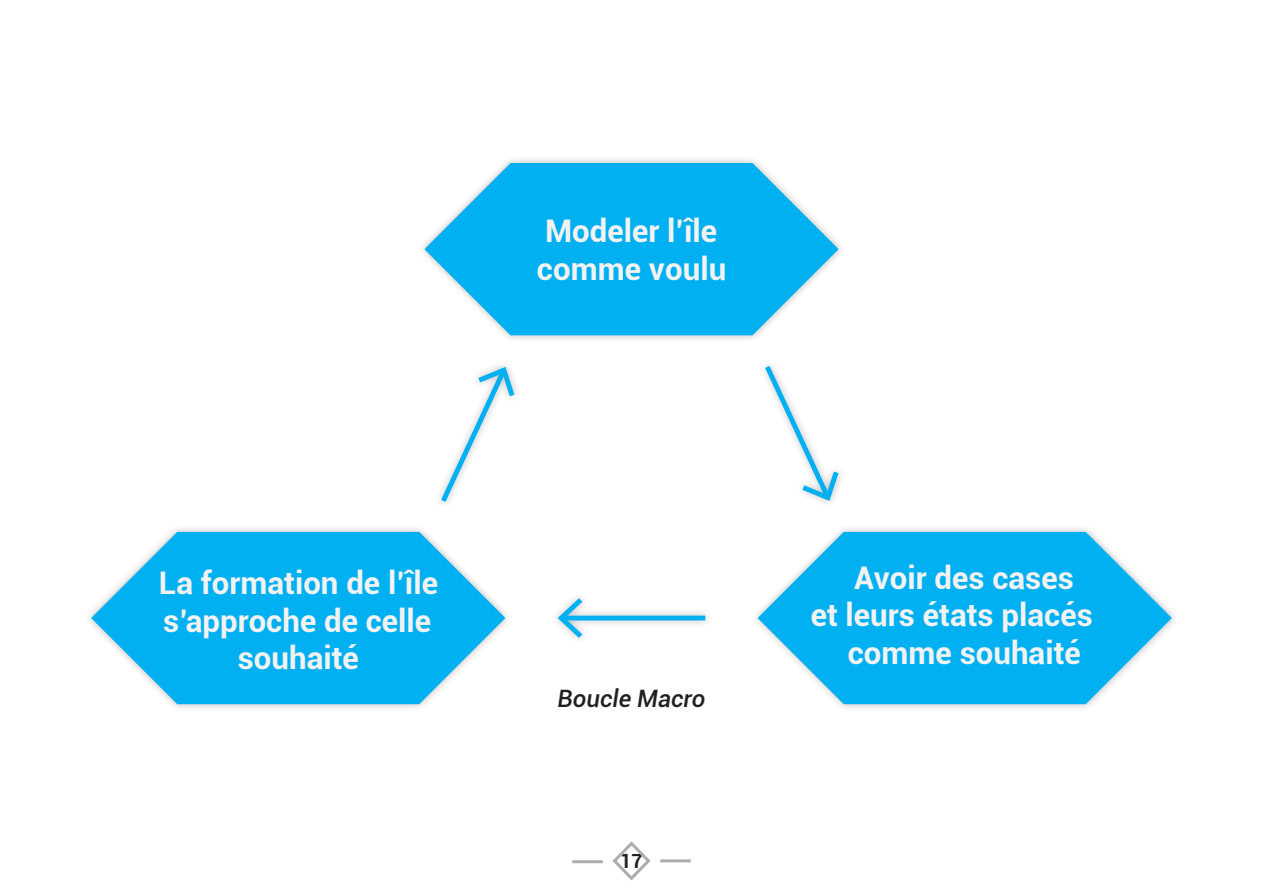
<style>
.page{position:relative;width:1263px;height:893px;background:#fff}
.page>*{position:absolute;margin:0;border:0;box-sizing:border-box;transform-origin:0 0}
.t1{font:700 31.2px/37.5px "Roboto";color:#f2f2f2}
.t2{font:italic 500 24px "Roboto";color:#231f20}
.t3{font:700 19.5px "Roboto";color:#231f20}
</style>
<div class="page">
<svg style="left:612px;top:841px;width:39px;height:40px"></svg>
<hr style="left:660px;top:859px;width:31px;height:3px;background:#acadb1">
<hr style="left:572px;top:860px;width:31px;height:3px;background:#acadb1">
<svg style="left:424px;top:163px;width:415px;height:172px;fill:#00b0f0"></svg>
<svg style="left:758px;top:532px;width:414px;height:172px;fill:#00b0f0"></svg>
<svg style="left:91px;top:532px;width:414px;height:172px;fill:#00b0f0"></svg>
<svg style="left:764px;top:365px;width:74px;height:137px"></svg>
<svg style="left:440px;top:365px;width:74px;height:138px"></svg>
<hr style="left:563px;top:616px;width:142px;height:4px;background:#00b0f0">
<svg style="left:558px;top:598px;width:24px;height:40px"></svg>
<p class="t1" style="left:537px;top:211px;width:191px">Modeler l’île comme voulu</p>
<p class="t1" style="left:159px;top:563px;width:281px;text-align:center">La formation de l’île s’approche de celle souhaité</p>
<p class="t2" style="left:557px;top:682px;width:149px">Boucle Macro</p>
<p class="t3" style="left:620px;top:848px;width:24px">17</p>
<p class="t1" style="left:854px;top:558px;width:221px">Avoir des cases</p>
<p class="t1" style="left:811px;top:595px;width:284px">et leurs états placés</p>
<p class="t1" style="left:848px;top:633px;width:235px">comme souhaité</p>
</div>
